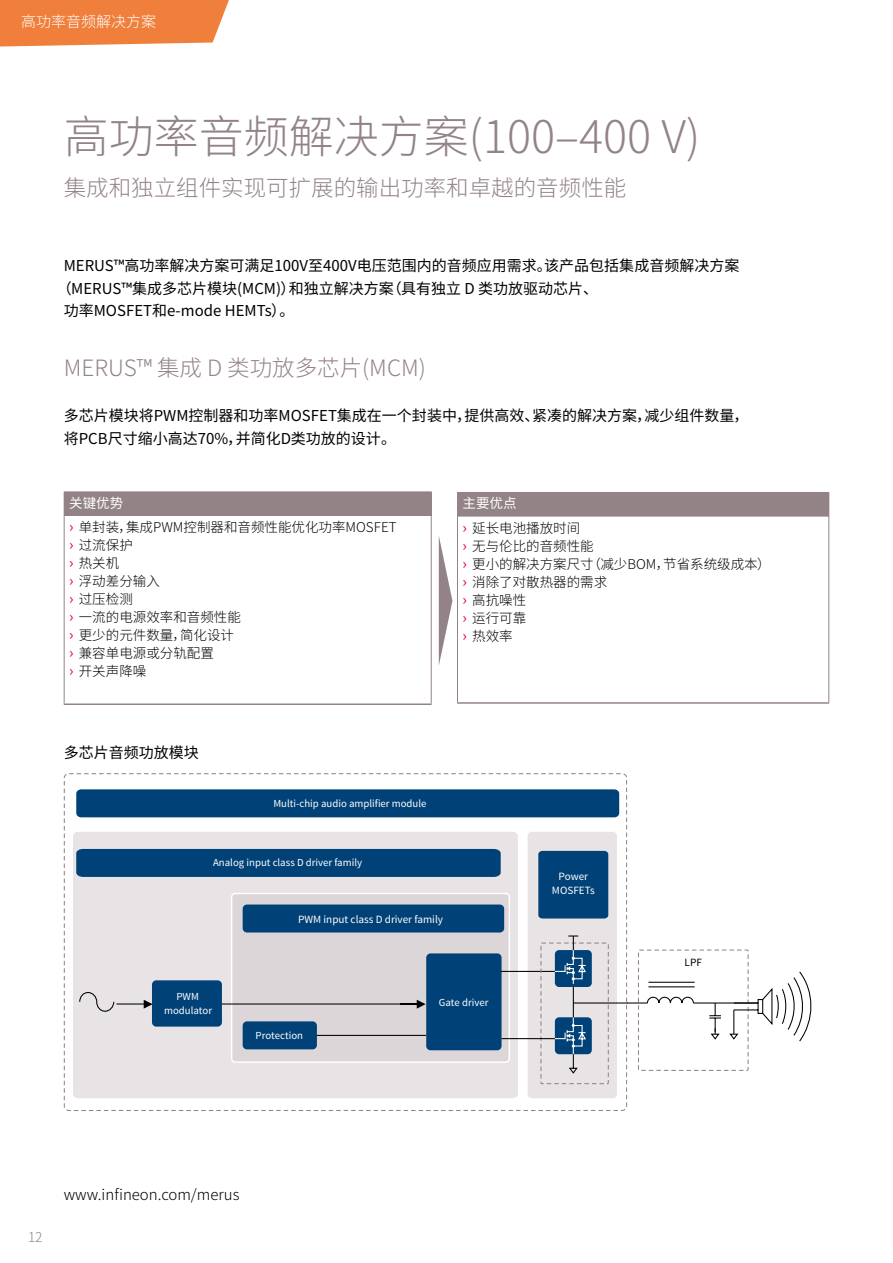
<style>
.page{position:relative;width:893px;height:1263px;background:#fff}
.page>*{position:absolute;margin:0;border:0;box-sizing:border-box;transform-origin:0 0}
.t1{font:300 45px "Source Han Sans SC";color:#938386}
.t2{font:300 22.5px "Source Han Sans SC";color:#938386}
.t3{font:15px/22.5px "Source Han Sans SC";color:#000}
.t4{font:300 15px "Source Han Sans SC";color:#000}
.t5{font:300 15px "Source Han Sans SC";color:#fff}
.t6{font:300 13.5px/18px "Source Han Sans SC";color:#000}
.t7{font:300 13.5px "Source Han Sans SC";color:#938386}
.t8{font:11.1px/13.4px "Source Sans Pro";color:#fff;text-align:center}
.t9{font:11.1px "Source Sans Pro";color:#000}
.t10{font:10.8px/14px "Source Sans Pro";color:#fff;text-align:center}
.s1{font-weight:400;color:#fff}
.s2{font-family:"Source Sans Pro";font-weight:400;font-size:16.5px;color:#e40134}
</style>
<div class="page">
<div style="left:64px;top:492px;width:367px;height:24px;background:#938386"></div>
<hr style="left:64px;top:491px;width:368px;height:1px;background:#938386">
<hr style="left:64px;top:516px;width:1px;height:187px;background:#938386">
<hr style="left:431px;top:516px;width:1px;height:187px;background:#938386">
<hr style="left:64px;top:703px;width:368px;height:2px;background:#938386">
<svg style="left:431px;top:492px;width:1px;height:24px"></svg>
<div style="left:457px;top:492px;width:372px;height:25px;background:#938386"></div>
<hr style="left:457px;top:517px;width:1px;height:185px;background:#938386">
<hr style="left:828px;top:517px;width:1px;height:185px;background:#938386">
<hr style="left:457px;top:702px;width:372px;height:2px;background:#938386">
<svg style="left:439px;top:537px;width:13px;height:127px"></svg>
<svg style="left:64px;top:773px;width:564px;height:338px"></svg>
<div style="left:528px;top:832px;width:89px;height:266px;background:#e8e3e5;border-radius:4px"></div>
<div style="left:73px;top:832px;width:445px;height:266px;background:#e8e3e5"></div>
<svg style="left:230px;top:892px;width:281px;height:172px;background:#dbd6d8"></svg>
<div style="left:152px;top:980px;width:70px;height:46px;background:#004177;border-radius:4px"></div>
<div style="left:76px;top:849px;width:425px;height:28px;background:#004177"></div>
<hr style="left:316px;top:1035px;width:110px;height:1px;background:#000">
<div style="left:243px;top:1021px;width:74px;height:28px;background:#004177;border-radius:4px"></div>
<div style="left:538px;top:851px;width:70px;height:67px;background:#004177"></div>
<hr style="left:116px;top:1003px;width:32px;height:1px;background:#000">
<svg style="left:143px;top:998px;width:10px;height:12px"></svg>
<hr style="left:222px;top:1003px;width:199px;height:1px;background:#000">
<svg style="left:416px;top:998px;width:10px;height:12px"></svg>
<div style="left:426px;top:953px;width:76px;height:97px;background:#004177;border-radius:4px"></div>
<hr style="left:501px;top:971px;width:55px;height:1px;background:#000">
<svg style="left:79px;top:991px;width:36px;height:21px"></svg>
<div style="left:76px;top:789px;width:543px;height:28px;background:#004177;border-radius:5px"></div>
<div style="left:243px;top:904px;width:261px;height:28px;background:#004177;border-radius:4px"></div>
<hr style="left:502px;top:1038px;width:53px;height:1px;background:#000">
<svg style="left:540px;top:935px;width:271px;height:150px"></svg>
<svg style="left:0;top:0;width:229px;height:47px;background:#f18a4d"></svg>
<p class="t5" style="left:21px;top:13px;width:137px">高功率音频解决方案</p>
<h1 class="t1" style="left:64px;top:111px;width:638px">高功率音频解决方案(100–400 V)</h1>
<h2 class="t2" style="left:64px;top:175px;width:564px">集成和独立组件实现可扩展的输出功率和卓越的音频性能</h2>
<p class="t3" style="left:64px;top:255px;width:677px">MERUS™高功率解决方案可满足100V至400V电压范围内的音频应用需求。该产品包括集成音频解决方案</p>
<p class="t3" style="left:57px;top:277px;width:543px">（MERUS™集成多芯片模块(MCM)）和独立解决方案（具有独立 D 类功放驱动芯片、</p>
<p class="t3" style="left:64px;top:300px;width:232px">功率MOSFET和e-mode HEMTs）。</p>
<h2 class="t2" style="left:64px;top:355px;width:364px">MERUS™ 集成 D 类功放多芯片(MCM)</h2>
<p class="t3" style="left:64px;top:405px;width:686px">多芯片模块将PWM控制器和功率MOSFET集成在一个封装中，提供高效、紧凑的解决方案，减少组件数量，将PCB尺寸缩小高达70%，并简化D类功放的设计。</p>
<p class="t6" style="left:69px;top:491px;width:329px;line-height:24.6px"><span class="s1">关键优势<br></span><span class="s2">›</span> 单封装，集成PWM控制器和音频性能优化功率MOSFET</p>
<p class="t6" style="left:69px;top:537px;width:173px"><span class="s2">›</span> 过流保护<br><span class="s2">›</span> 热关机<br><span class="s2">›</span> 浮动差分输入<br><span class="s2">›</span> 过压检测<br><span class="s2">›</span> 一流的电源效率和音频性能<span class="s2">›</span> 更少的元件数量，简化设计<span class="s2">›</span> 兼容单电源或分轨配置<br><span class="s2">›</span> 开关声降噪</p>
<p class="t6" style="left:463px;top:491px;width:119px;line-height:24.6px"><span class="s1">主要优点<br></span><span class="s2">›</span> 延长电池播放时间</p>
<p class="t6" style="left:463px;top:537px;width:310px"><span class="s2">›</span> 无与伦比的音频性能<br><span class="s2">›</span> 更小的解决方案尺寸（减少BOM，节省系统级成本）<span class="s2">›</span> 消除了对散热器的需求<br><span class="s2">›</span> 高抗噪性<br><span class="s2">›</span> 运行可靠<br><span class="s2">›</span> 热效率</p>
<p class="t3" style="left:64px;top:742px;width:136px">多芯片音频功放模块</p>
<p class="t10" style="left:273px;top:796px;width:155px">Multi-chip audio amplifier module</p>
<p class="t10" style="left:213px;top:856px;width:151px">Analog input class D driver family</p>
<p class="t8" style="left:298px;top:912px;width:146px">PWM input class D driver family</p>
<p class="t8" style="left:552px;top:870px;width:44px">Power<br>MOSFETs</p>
<p class="t9" style="left:685px;top:956px;width:19px">LPF</p>
<p class="t10" style="left:164px;top:989px;width:50px">PWM modulator</p>
<p class="t10" style="left:256px;top:1028px;width:49px">Protection</p>
<p class="t7" style="left:28px;top:1229px;width:16px">12</p>
<p class="t4" style="left:64px;top:1186px;width:177px">www.infineon.com/merus</p>
<p class="t10" style="left:439px;top:996px;width:51px">Gate driver</p>
</div>
